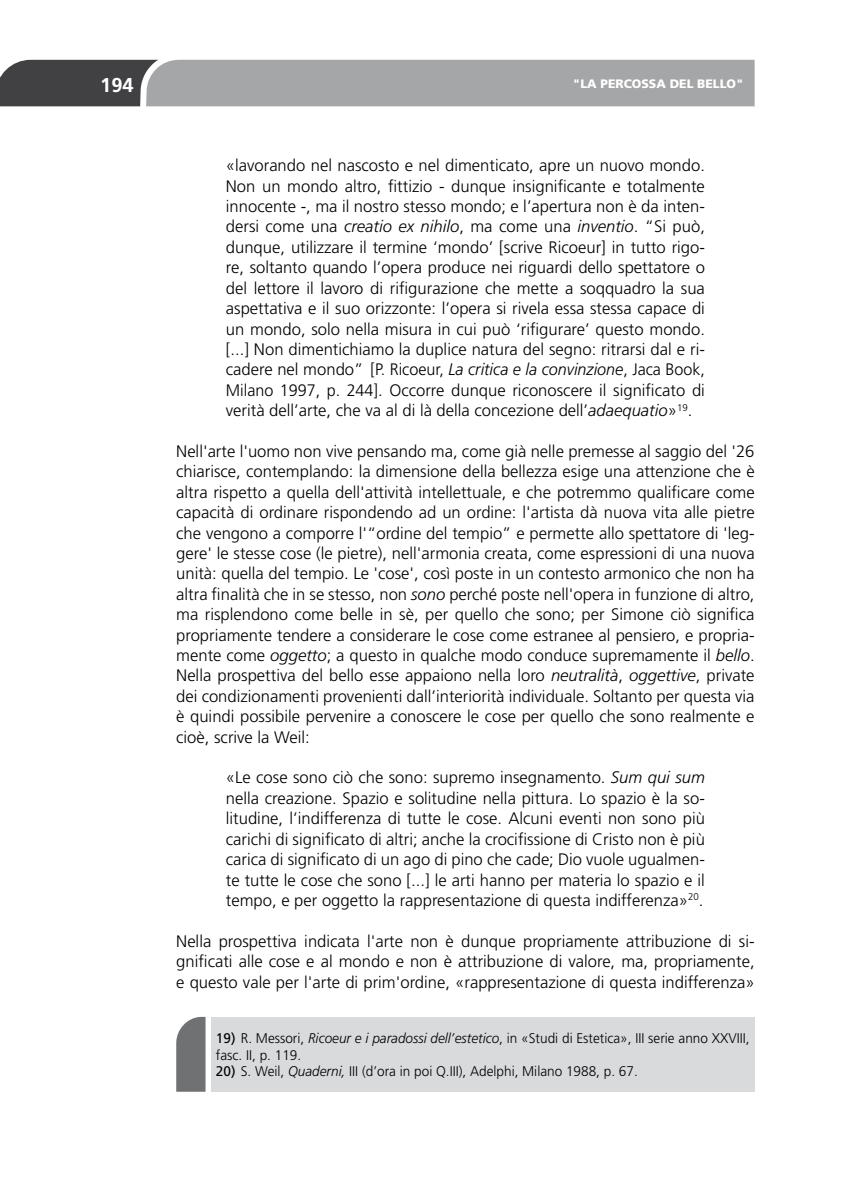
<style>
.page{position:relative;width:844px;height:1191px;background:#fff}
.page>*{position:absolute;margin:0;border:0;box-sizing:border-box;transform-origin:0 0}
.t1{font:700 19.95px "Frutiger LT Std";color:#fff}
.t2{font:300 16.62px/20.5px "Frutiger LT Std";color:#000;text-align:justify}
.t3{font:300 14px/16.8px "Frutiger LT Std";color:#000}
.t4{font:900 12.25px "Frutiger LT Std";color:#fff}
.s1{font-style:italic}
.s2{font-weight:400}
</style>
<div class="page">
<svg style="left:0;top:60px;width:754px;height:47px;background:#959597"></svg>
<div style="left:211px;top:1016px;width:543px;height:75px;background:#d9dadb"></div>
<svg style="left:176px;top:1016px;width:29px;height:75px;background:#7c7d7e"></svg>
<p class="t1" style="left:100px;top:73px;width:35px">194</p>
<p class="t4" style="left:572px;top:76px;width:172px">"LA PERCOSSA DEL BELLO"</p>
<p class="t2" style="left:226px;top:155px;width:480px">«lavorando nel nascosto e nel dimenticato, apre un nuovo mondo.<br>Non un mondo altro, fittizio - dunque insignificante e totalmente innocente -, ma il nostro stesso mondo; e l’apertura non è da inten&shy;dersi come una <span class="s1">creatio ex nihilo</span>, ma come una <span class="s1">inventio</span>. “Si può, dunque, utilizzare il termine ‘mondo’ [scrive Ricoeur] in tutto rigo&shy;re, soltanto quando l’opera produce nei riguardi dello spettatore o del lettore il lavoro di rifigurazione che mette a soqquadro la sua aspettativa e il suo orizzonte: l’opera si rivela essa stessa capace di un mondo, solo nella misura in cui può ‘rifigurare’ questo mondo. [...] Non dimentichiamo la duplice natura del segno: ritrarsi dal e ri&shy;cadere nel mondo” [P. Ricoeur, <span class="s1">La critica e la convinzione</span>, Jaca Book, Milano 1997, p. 244]. Occorre dunque riconoscere il significato di verità dell’arte, che va al di là della concezione dell’<span class="s1">adaequatio</span>»<sup>19</sup>.</p>
<p class="t2" style="left:176px;top:441px;width:579px">Nell'arte l'uomo non vive pensando ma, come già nelle premesse al saggio del '26 chiarisce, contemplando: la dimensione della bellezza esige una attenzione che è altra rispetto a quella dell'attività intellettuale, e che potremmo qualificare come capacità di ordinare rispondendo ad un ordine: l'artista dà nuova vita alle pietre che vengono a comporre l'“ordine del tempio” e permette allo spettatore di 'leg&shy;gere' le stesse cose (le pietre), nell'armonia creata, come espressioni di una nuova unità: quella del tempio. Le 'cose', così poste in un contesto armonico che non ha altra finalità che in se stesso, non <span class="s1">sono</span> perché poste nell'opera in funzione di altro, ma risplendono come belle in sè, per quello che sono; per Simone ciò significa propriamente tendere a considerare le cose come estranee al pensiero, e propria&shy;mente come <span class="s1">oggetto</span>; a questo in qualche modo conduce supremamente il <span class="s1">bello</span>.<br>Nella prospettiva del bello esse appaiono nella loro <span class="s1">neutralità</span>, <span class="s1">oggettive</span>, private dei condizionamenti provenienti dall’interiorità individuale. Soltanto per questa via è quindi possibile pervenire a conoscere le cose per quello che sono realmente e cioè, scrive la Weil:</p>
<p class="t2" style="left:226px;top:767px;width:480px">«Le cose sono ciò che sono: supremo insegnamento. <span class="s1">Sum qui sum </span>nella creazione. Spazio e solitudine nella pittura. Lo spazio è la so&shy;litudine, l’indifferenza di tutte le cose. Alcuni eventi non sono più carichi di significato di altri; anche la crocifissione di Cristo non è più carica di significato di un ago di pino che cade; Dio vuole ugualmen&shy;te tutte le cose che sono [...] le arti hanno per materia lo spazio e il tempo, e per oggetto la rappresentazione di questa indifferenza»<sup>20</sup>.</p>
<p class="t2" style="left:176px;top:931px;width:579px">Nella prospettiva indicata l'arte non è dunque propriamente attribuzione di si&shy;gnificati alle cose e al mondo e non è attribuzione di valore, ma, propriamente, e questo vale per l'arte di prim'ordine, «rappresentazione di questa indifferenza»</p>
<p class="t3" style="left:216px;top:1029px;width:535px"><span class="s2">19)</span> R. Messori, <span class="s1">Ricoeur e i paradossi dell’estetico</span>, in «Studi di Estetica», III serie anno XXVIII, fasc. II, p. 119.</p>
<p class="t3" style="left:216px;top:1063px;width:423px"><span class="s2">20)</span> S. Weil, <span class="s1">Quaderni,</span> III (d’ora in poi Q.III), Adelphi, Milano 1988, p. 67.</p>
</div>
